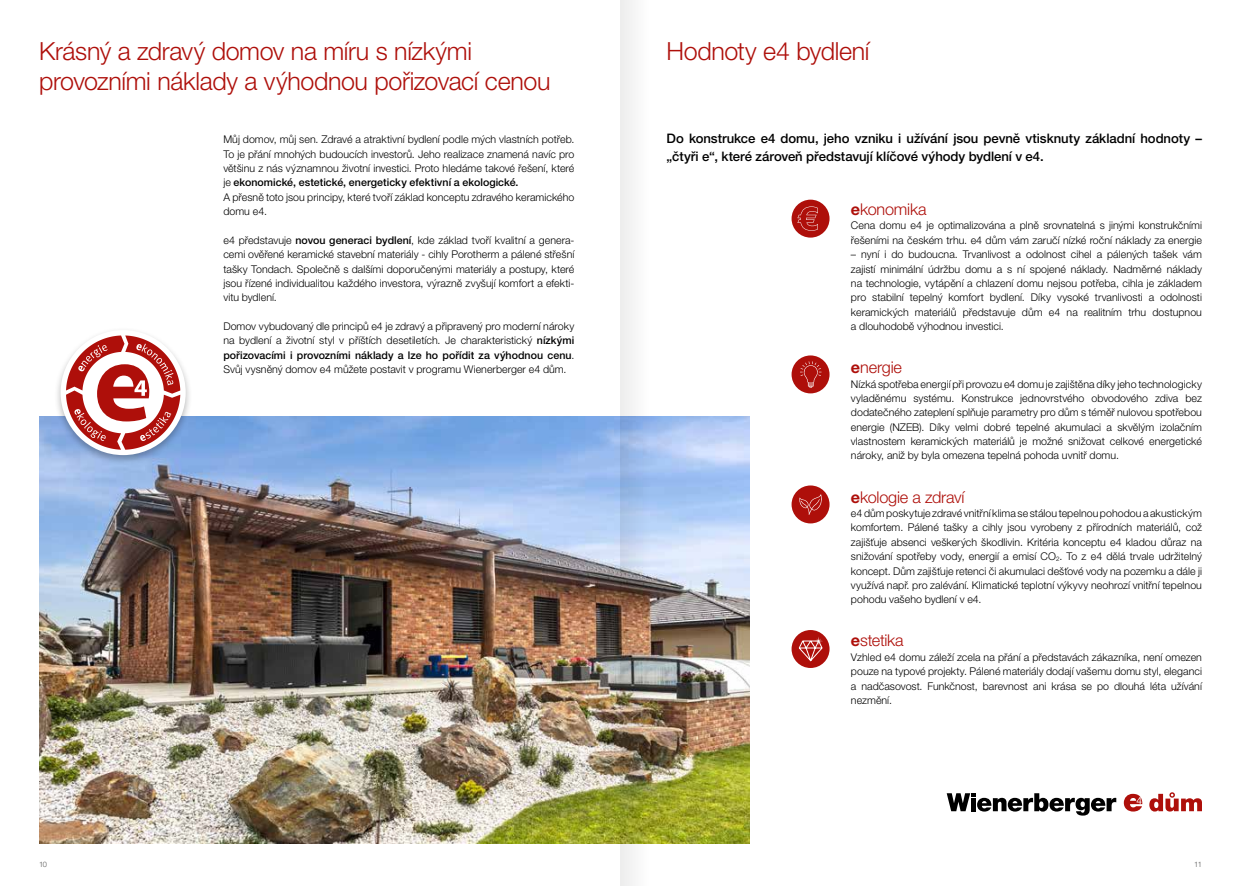
<style>
.page{position:relative;width:1241px;height:886px;background:#fff}
.page>*{position:absolute;margin:0;border:0;box-sizing:border-box;transform-origin:0 0}
.t1{font:300 25px/30px "Helvetica Neue LT Pro";letter-spacing:-.015em;color:#ae0f0a}
.t2{font:300 16.25px "Helvetica Neue LT Pro";letter-spacing:-.015em;color:#ae0f0a}
.t3{font:500 13.12px/17.5px "Helvetica Neue LT Pro";letter-spacing:-.005em;color:#000}
.t4{font:300 10.62px/14.4px "Helvetica Neue LT Pro";color:#000;text-align:justify}
.t5{font:300 7.5px "Helvetica Neue LT Pro";color:#575756}
.s1{font-weight:500}
.s2{font-weight:700}
</style>
<div class="page">
<img style="left:39px;top:416px;width:710px;height:427px">
<div style="left:791px;top:355px;width:38px;height:38px;background:#ae0f0a;border-radius:50%"></div>
<svg style="left:800px;top:361px;width:21px;height:27px"></svg>
<div style="left:791px;top:200px;width:38px;height:38px;background:#ae0f0a;border-radius:50%"></div>
<svg style="left:797px;top:206px;width:21px;height:25px"></svg>
<div style="left:791px;top:485px;width:38px;height:38px;background:#ae0f0a;border-radius:50%"></div>
<svg style="left:799px;top:494px;width:22px;height:21px"></svg>
<svg style="left:946px;top:793px;width:170px;height:22px"></svg>
<svg style="left:1149px;top:792px;width:52px;height:19px"></svg>
<svg style="left:1123px;top:794px;width:19px;height:17px"></svg>
<div style="left:791px;top:630px;width:38px;height:38px;background:#ae0f0a;border-radius:50%"></div>
<svg style="left:798px;top:637px;width:25px;height:24px"></svg>
<div style="left:53px;top:327px;width:140px;height:139px;background:#000;opacity:.29"></div>
<div style="left:61px;top:330px;width:125px;height:125px;background:#fff;border-radius:50%"></div>
<svg style="left:66px;top:335px;width:114px;height:115px"></svg>
<img style="left:620px;top:0;width:28px;height:886px">
<h1 class="t1" style="left:39px;top:36px;width:513px">Krásný a zdravý domov na míru s nízkými provozními náklady a výhodnou pořizovací cenou</h1>
<h1 class="t1" style="left:666px;top:36px;width:204px">Hodnoty e4 bydlení</h1>
<p class="t4" style="left:223px;top:132px;width:352px;text-align:left">Můj domov, můj sen. Zdravé a atraktivní bydlení podle mých vlastních potřeb.<br>To je přání mnohých budoucích investorů. Jeho realizace znamená navíc pro většinu z nás významnou životní investici. Proto hledáme takové řešení, které je <span class="s1">ekonomické, estetické, energeticky efektivní a ekologické.<br></span>A přesně toto jsou principy, které tvoří základ konceptu zdravého keramického domu e4.</p>
<p class="t4" style="left:223px;top:233px;width:352px">e4 představuje <span class="s1">novou generaci bydlení</span>, kde základ tvoří kvalitní a genera&shy;cemi ověřené keramické stavební materiály - cihly Porotherm a pálené střešní tašky Tondach. Společně s dalšími doporučenými materiály a postupy, které jsou řízené individualitou každého investora, výrazně zvyšují komfort a efekti&shy;vitu bydlení.</p>
<p class="t4" style="left:223px;top:319px;width:352px">Domov vybudovaný dle principů e4 je zdravý a připravený pro moderní nároky na bydlení a životní styl v příštích desetiletích. Je charakteristický <span class="s1">nízkými pořizovacími i provozními náklady a lze ho pořídit za výhodnou cenu</span>.<br>Svůj vysněný domov e4 můžete postavit v programu Wienerberger e4 dům.</p>
<p class="t3" style="left:666px;top:130px;width:536px">Do konstrukce e4 domu, jeho vzniku i užívání jsou pevně vtisknuty základní hodnoty – „čtyři e“, které zároveň představují klíčové výhody bydlení v e4.</p>
<h2 class="t2" style="left:850px;top:199px;width:77px"><span class="s2">e</span>konomika</h2>
<p class="t4" style="left:850px;top:218px;width:352px">Cena domu e4 je optimalizována a plně srovnatelná s jinými konstrukčními řešeními na českém trhu. e4 dům vám zaručí nízké roční náklady za energie</p>
<p class="t4" style="left:850px;top:247px;width:352px">– nyní i do budoucna. Trvanlivost a odolnost cihel a pálených tašek vám zajistí minimální údržbu domu a s ní spojené náklady. Nadměrné náklady na technologie, vytápění a chlazení domu nejsou potřeba, cihla je základem pro stabilní tepelný komfort bydlení. Díky vysoké trvanlivosti a odolnosti keramických materiálů představuje dům e4 na realitním trhu dostupnou a dlouhodobě výhodnou investici.</p>
<h2 class="t2" style="left:850px;top:357px;width:52px"><span class="s2">e</span>nergie</h2>
<p class="t4" style="left:850px;top:376px;width:352px">Nízká spotřeba energií při provozu e4 domu je zajištěna díky jeho technologicky vyladěnému systému. Konstrukce jednovrstvého obvodového zdiva bez dodatečného zateplení splňuje parametry pro dům s téměř nulovou spotřebou energie (NZEB). Díky velmi dobré tepelné akumulaci a skvělým izolačním vlastnostem keramických materiálů je možné snižovat celkové energetické nároky, aniž by byla omezena tepelná pohoda uvnitř domu.</p>
<h2 class="t2" style="left:850px;top:487px;width:115px"><span class="s2">e</span>kologie a zdraví</h2>
<p class="t4" style="left:850px;top:506px;width:352px">e4 dům poskytuje zdravé vnitřní klima se stálou tepelnou pohodou a akustickým komfortem. Pálené tašky a cihly jsou vyrobeny z přírodních materiálů, což zajišťuje absenci veškerých škodlivin. Kritéria konceptu e4 kladou důraz na snižování spotřeby vody, energií a emisí CO<sub>2</sub>. To z e4 dělá trvale udržitelný koncept. Dům zajišťuje retenci či akumulaci dešťové vody na pozemku a dále ji využívá např. pro zalévání. Klimatické teplotní výkyvy neohrozí vnitřní tepelnou pohodu vašeho bydlení v e4.</p>
<h2 class="t2" style="left:850px;top:631px;width:54px"><span class="s2">e</span>stetika</h2>
<p class="t4" style="left:850px;top:649px;width:352px">Vzhled e4 domu záleží zcela na přání a představách zákazníka, není omezen pouze na typové projekty. Pálené materiály dodají vašemu domu styl, eleganci a nadčasovost. Funkčnost, barevnost ani krása se po dlouhá léta užívání nezmění.</p>
<p class="t5" style="left:39px;top:860px;width:10px">10</p>
<p class="t5" style="left:1193px;top:860px;width:9px">11</p>
</div>
